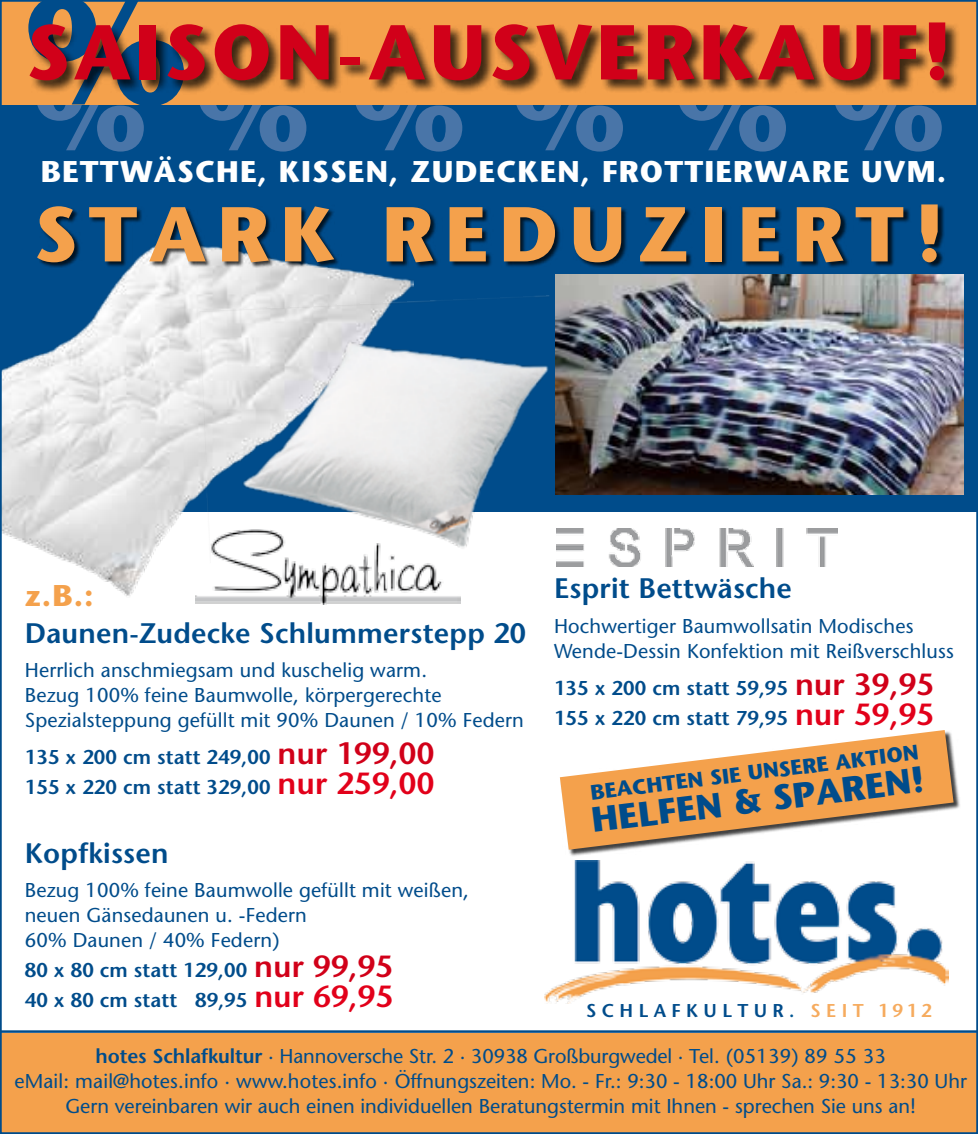
<style>
.page{position:relative;width:978px;height:1134px;background:#fff}
.page>*{position:absolute;margin:0;border:0;box-sizing:border-box;transform-origin:0 0}
.t1{font:700 106px "Stone Sans";color:#4975a8}
.t2{font:700 77.5px "Stone Sans";letter-spacing:.05em;color:#d10019}
.t3{font:700 77.5px "Stone Sans";letter-spacing:.145em;color:#f4a14c}
.t4{font:700 35px "Stone Sans";color:#004c8b}
.t5{font:700 30px "Stone Sans";letter-spacing:.04em;color:#fff}
.t6{font:700 30px "Stone Sans";color:#f4a14c}
.t7{font:600 28.25px "Stone Sans";letter-spacing:.01em;color:#004c8b}
.t8{font:700 21px "Stone Sans";color:#004c8b}
.t9{font:20px/25px "Stone Sans";letter-spacing:.01em;color:#004c8b}
.t10{font:600 20px/30px "Stone Sans";letter-spacing:.01em;color:#004c8b}
.t11{font:600 18.5px "Stone Sans";letter-spacing:.29em;color:#004c8b}
.s1{font-size:30.5px;color:#d10019}
.s2{font-size:30.5px;color:#e2001a}
.s3{color:#005894}
.s4{color:#f6ab5e}
.s5{font-weight:600}
</style>
<div class="page">
<div style="left:0;top:45px;width:978px;height:467px;background:#004c8b"></div>
<div style="left:0;top:0;width:978px;height:104px;background:#f4a14c"></div>
<div style="left:0;top:1033px;width:978px;height:99px;background:#f4a14c"></div>
<div style="left:30px;top:22px;width:930px;height:72px;background:#000;opacity:.75"></div>
<img style="left:544px;top:861px;width:404px;height:143px">
<hr style="left:0;top:1030px;width:978px;height:3px;background:#004c8b">
<div style="left:560px;top:731px;width:401px;height:126px;background:#000;opacity:.75"></div>
<svg style="left:560px;top:730px;width:394px;height:120px;fill:#f4a14c"></svg>
<img style="left:559px;top:528px;width:278px;height:39px">
<img style="left:3px;top:268px;width:410px;height:335px">
<img style="left:556px;top:275px;width:408px;height:219px">
<img style="left:198px;top:295px;width:361px;height:272px">
<div style="left:38px;top:204px;width:906px;height:64px;background:#000;opacity:.75"></div>
<img style="left:196px;top:529px;width:264px;height:76px">
<h1 class="t1" style="left:22px;top:46px;width:925px"><sup>%</sup>%%%%%%</h1>
<h2 class="t2" style="left:27px;top:3px;width:926px">SAISON-AUSVERKAUF!</h2>
<h3 class="t5" style="left:41px;top:152px;width:907px">BETTWÄSCHE, KISSEN, ZUDECKEN, FROTTIERWARE UVM.</h3>
<h2 class="t3" style="left:34px;top:185px;width:911px">STARK REDUZIERT!</h2>
<h3 class="t6" style="left:25px;top:577px;width:70px">Z.B.:</h3>
<h3 class="t7" style="left:25px;top:615px;width:503px">Daunen-Zudecke Schlummerstepp 20</h3>
<p class="t9" style="left:25px;top:657px;width:501px">Herrlich anschmiegsam und kuschelig warm.<br>Bezug 100% feine Baumwolle, körpergerechte<br>Spezialsteppung gefüllt mit 90% Daunen / 10% Federn</p>
<p class="t10" style="left:25px;top:742px;width:411px">135 x 200 cm statt 249,00 <span class="s1">nur 199,00<br></span>155 x 220 cm statt 329,00 <span class="s2">nur 259,00</span></p>
<h3 class="t7" style="left:25px;top:835px;width:145px">Kopfkissen</h3>
<p class="t9" style="left:25px;top:877px;width:446px">Bezug 100% feine Baumwolle gefüllt mit weißen, neuen Gänsedaunen u. -Federn<br>60% Daunen / 40% Federn)</p>
<p class="t10" style="left:25px;top:955px;width:370px">80 x 80 cm statt 129,00 <span class="s1">nur 99,95<br></span>40 x 80 cm statt 89,95 <span class="s2">nur 69,95</span></p>
<h3 class="t7" style="left:554px;top:571px;width:240px">Esprit Bettwäsche</h3>
<p class="t9" style="left:554px;top:613px;width:401px">Hochwertiger Baumwollsatin Modisches<br>Wende-Dessin Konfektion mit Reißverschluss</p>
<p class="t10" style="left:554px;top:673px;width:381px">135 x 200 cm statt 59,95 <span class="s1">nur 39,95<br></span>155 x 220 cm statt 79,95 <span class="s2">nur 59,95</span></p>
<p class="t8" style="left:589px;top:779px;width:332px;rotate:-7deg">BEACHTEN SIE UNSERE AKTION</p>
<h3 class="t4" style="left:589px;top:798px;width:336px;rotate:-7deg">HELFEN &amp; SPAREN!</h3>
<p class="t11" style="left:586px;top:999px;width:347px">SCHLAFKULTUR<span class="s3">.</span> <span class="s4">Seit 1912</span></p>
<p class="t9" style="left:14px;top:1043px;width:954px;text-align:center"><span class="s5">hotes Schlafkultur</span> · Hannoversche Str. 2 · 30938 Großburgwedel · Tel. (05139) 89 55 33<br>eMail: mail@hotes.info · www.hotes.info · Öffnungszeiten: Mo. - Fr.: 9:30 - 18:00 Uhr Sa.: 9:30 - 13:30 Uhr<br>Gern vereinbaren wir auch einen individuellen Beratungstermin mit Ihnen - sprechen Sie uns an!</p>
</div>
